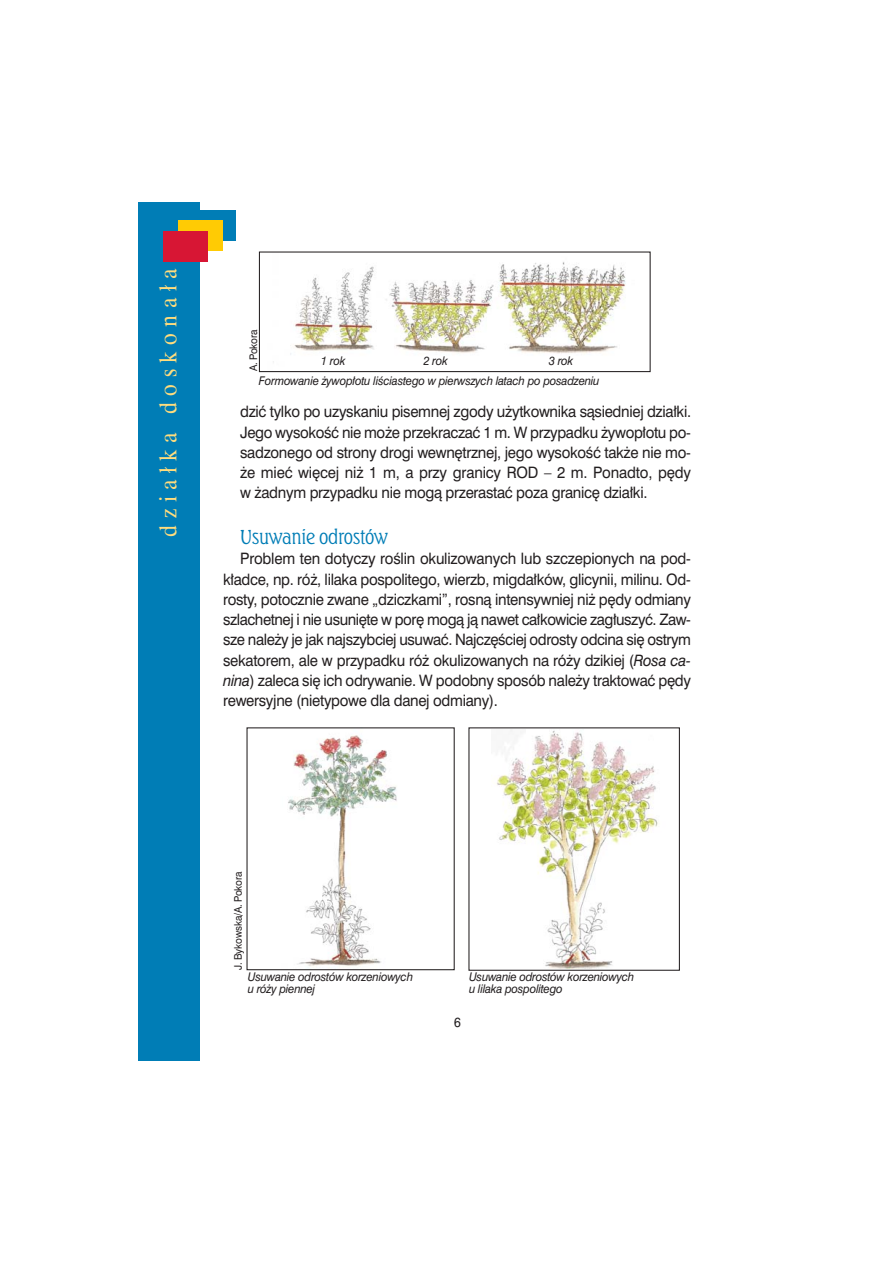
<style>
.page{position:relative;width:893px;height:1263px;background:#fff}
.page>*{position:absolute;margin:0;border:0;box-sizing:border-box;transform-origin:0 0}
.t1{font:24px "Dutch 801 PL";letter-spacing:.3em;color:#ffdd7e;scale:.9 1}
.t2{font:300 19.5px "Seagull PL";letter-spacing:-.02em;color:#007db6;scale:.95 1}
.t3{font:15.75px/20.2px "Swiss 721 PL";letter-spacing:-.02em;color:#231f20;text-align:justify;scale:.95 1}
.t4{font:13.5px "Swiss 721 PL";color:#231f20;scale:.9 1}
.t5{font:italic 12px/12px "Swiss 721 PL";letter-spacing:-.02em;color:#231f20;scale:.95 1}
.t6{font:10.5px "Swiss 721 PL";letter-spacing:-.02em;color:#231f20;scale:.95 1}
.s1{font-style:italic}
</style>
<div class="page">
<div style="left:138px;top:202px;width:61px;height:859px;background:#007db6"></div>
<div style="left:191px;top:210px;width:44px;height:31px;background:#007db6"></div>
<div style="left:178px;top:220px;width:44px;height:31px;background:#ffcb04"></div>
<div style="left:163px;top:231px;width:45px;height:31px;background:#d71634"></div>
<img style="left:288px;top:735px;width:109px;height:231px">
<img style="left:497px;top:729px;width:161px;height:239px">
<div style="left:468px;top:727px;width:212px;height:244px;border:1px solid #231f20"></div>
<img style="left:273px;top:262px;width:353px;height:100px">
<div style="left:259px;top:252px;width:391px;height:120px;border:1px solid #231f20"></div>
<h1 class="t1" style="left:159px;top:537px;width:300px;rotate:-90deg">działka doskonała</h1>
<p class="t6" style="left:250px;top:371px;width:46px;rotate:-90deg">A. Pokora</p>
<p class="t5" style="left:321px;top:356px;width:27px">1 rok</p>
<p class="t5" style="left:423px;top:356px;width:27px">2 rok</p>
<p class="t5" style="left:549px;top:356px;width:27px">3 rok</p>
<p class="t5" style="left:259px;top:376px;width:360px">For mo wa nie ˝y wo p∏o tu li Êcia ste go w pierw szych la tach po po sa dze niu</p>
<p class="t3" style="left:240px;top:403px;width:476px">dziç tyl ko po uzy ska niu pi sem nej zgo dy u˝yt kow ni ka sà sied niej dzia∏ ki.<br>Je go wy so koÊç nie mo ˝e prze kra czaç 1 m. W przy pad ku ˝y wo p∏o tu po - sa dzo ne go od stro ny dro gi we wn´trz nej, je go wy so koÊç tak ˝e nie mo - ˝e mieç wi´ cej ni˝ 1 m, a przy gra ni cy ROD – 2 m. Po nad to, p´ dy w ˝ad nym przy pad ku nie mo gà prze ra staç po za gra ni c´ dzia∏ ki.</p>
<p class="t2" style="left:240px;top:529px;width:157px">Usuwanie odrostów</p>
<p class="t3" style="left:223px;top:550px;width:494px;text-indent:17px">Pro blem ten do ty czy ro Êlin oku li zo wa nych lub szcze pio nych na pod - k∏ad ce, np. ró˝, li la ka po spo li te go, wierzb, mig da∏ ków, gli cy nii, mi li nu. Od - ro sty, po tocz nie zwa ne „dzicz ka mi”, ro snà in ten syw niej ni˝ p´ dy od mia ny szla chet nej i nie usu ni´ te w po r´ mo gà jà na wet ca∏ ko wi cie za g∏u szyç. Zaw - sze na le ˝y je jak naj szyb ciej usu waç. Naj cz´ Êciej od ro sty od ci na si´ ostrym se ka to rem, ale w przy pad ku ró˝ oku li zo wa nych na ró ˝y dzi kiej (<span class="s1">Ro sa ca - ni na</span>) za le ca si´ ich od ry wa nie. W po dob ny spo sób na le ˝y trak to waç p´ dy re wer syj ne (nie ty po we dla da nej od mia ny).</p>
<p class="t6" style="left:234px;top:970px;width:105px;rotate:-90deg">J. Bykowska/A. Pokora</p>
<p class="t5" style="left:248px;top:972px;width:175px">Usu wa nie od ro stów ko rze nio wych u ró ˝y piennej</p>
<p class="t5" style="left:469px;top:972px;width:175px">Usu wa nie od ro stów ko rze nio wych u lilaka pospolitego</p>
<p class="t4" style="left:454px;top:1017px;width:9px">6</p>
</div>
